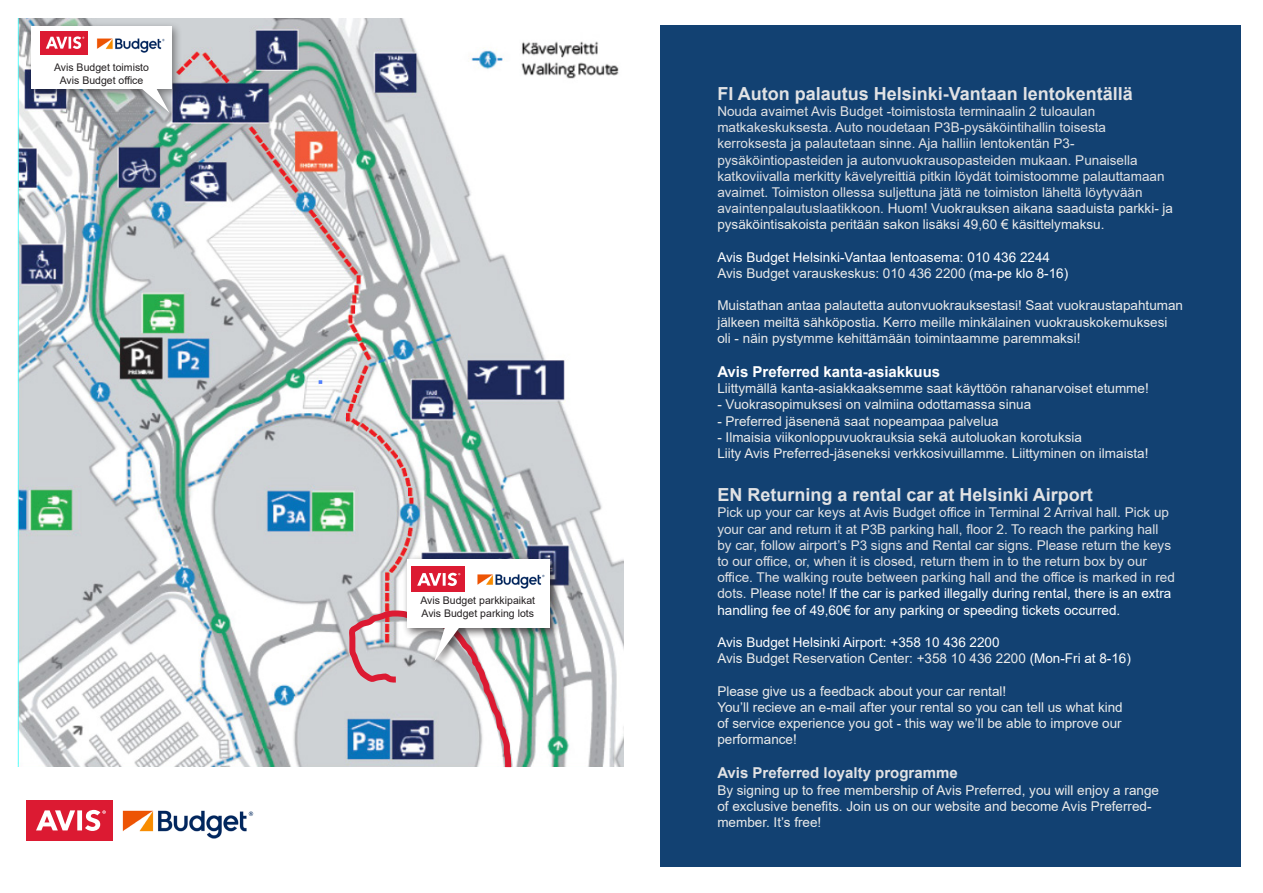
<style>
.page{position:relative;width:1263px;height:893px;background:#fff}
.page>*{position:absolute;margin:0;border:0;box-sizing:border-box;transform-origin:0 0}
.t1{font:700 18px "Arial";color:#e1e2e4}
.t2{font:700 15px "Arial";color:#e1e2e4}
.t3{font:700 15px "Arial";color:#fff}
.t4{font:13.5px/16.2px "Arial";color:#e1e2e4}
.t5{font:13.5px/16.2px "Arial";color:#ebebea}
.t6{font:13.5px "Arial";color:#fff}
.t7{font:10.5px "Arial";color:#231f20}
.s1{color:#ebebea}
.s2{color:#fff}
</style>
<div class="page">
<div style="left:26px;top:800px;width:87px;height:40px;background:#dc1a32"></div>
<svg style="left:36px;top:810px;width:70px;height:21px"></svg>
<img style="left:122px;top:810px;width:132px;height:29px">
<div style="left:661px;top:26px;width:580px;height:841px;background:#124172"></div>
<img style="left:18px;top:19px;width:606px;height:747px">
<div style="left:25px;top:21px;width:158px;height:102px;background:#231f20;opacity:.51"></div>
<div style="left:31px;top:26px;width:140px;height:63px;background:#fff"></div>
<svg style="left:132px;top:89px;width:37px;height:24px"></svg>
<div style="left:402px;top:554px;width:159px;height:116px;background:#231f20;opacity:.75"></div>
<div style="left:407px;top:559px;width:143px;height:69px;background:#fff"></div>
<div style="left:411px;top:567px;width:53px;height:25px;background:#dc1a32"></div>
<svg style="left:343px;top:573px;width:171px;height:195px"></svg>
<img style="left:467px;top:573px;width:78px;height:22px">
<div style="left:40px;top:31px;width:48px;height:24px;background:#dc1a32"></div>
<svg style="left:46px;top:36px;width:38px;height:13px"></svg>
<img style="left:96px;top:38px;width:69px;height:15px">
<p class="t7" style="left:54px;top:60px;width:96px">Avis Budget toimisto</p>
<p class="t7" style="left:60px;top:73px;width:85px">Avis Budget office</p>
<p class="t7" style="left:420px;top:593px;width:116px">Avis Budget parkkipaikat</p>
<p class="t7" style="left:422px;top:606px;width:114px">Avis Budget parking lots</p>
<p class="t1" style="left:717px;top:81px;width:417px">FI Auton palautus Helsinki-Vantaan lentokentällä</p>
<p class="t4" style="left:717px;top:103px;width:457px">Nouda avaimet Avis Budget -toimistosta terminaalin 2 tuloaulan matkakeskuksesta. Auto noudetaan P3B-pysäköintihallin toisesta kerroksesta ja palautetaan sinne. Aja halliin lentokentän P3- pysäköintiopasteiden ja autonvuokrausopasteiden mukaan. Punaisella katkoviivalla merkitty kävelyreittiä pitkin löydät toimistoomme palauttamaan avaimet. Toimiston ollessa suljettuna jätä ne toimiston läheltä löytyvään avaintenpalautuslaatikkoon. <span class="s1">Huom! Vuokrauksen aikana saaduista parkki- ja pysäköintisakoista peritään sakon lisäksi 49,60 € käsittelymaksu.</span></p>
<p class="t6" style="left:717px;top:248px;width:334px">Avis Budget Helsinki-Vantaa lentoasema: 010 436 2244</p>
<p class="t5" style="left:717px;top:265px;width:352px">Avis Budget varauskeskus: 010 436 2200 <span class="s2">(ma-pe klo 8-16)</span></p>
<p class="t5" style="left:717px;top:297px;width:467px">Muistathan antaa palautetta autonvuokrauksestasi! Saat vuokraustapahtuman jälkeen meiltä sähköpostia. Kerro meille minkälainen vuokrauskokemuksesi oli - näin pystymme kehittämään toimintaamme paremmaksi!</p>
<p class="t3" style="left:717px;top:361px;width:224px">Avis Preferred kanta-asiakkuus</p>
<p class="t5" style="left:717px;top:380px;width:433px">Liittymällä kanta-asiakkaaksemme saat käyttöön rahanarvoiset etumme!</p>
<p class="t5" style="left:717px;top:396px;width:315px">- Vuokrasopimuksesi on valmiina odottamassa sinua</p>
<p class="t5" style="left:717px;top:413px;width:283px">- Preferred jäsenenä saat nopeampaa palvelua</p>
<p class="t5" style="left:717px;top:429px;width:366px">- Ilmaisia viikonloppuvuokrauksia sekä autoluokan korotuksia</p>
<p class="t5" style="left:717px;top:445px;width:433px">Liity Avis Preferred-jäseneksi verkkosivuillamme. Liittyminen on ilmaista!</p>
<p class="t1" style="left:717px;top:482px;width:377px">EN Returning a rental car at Helsinki Airport</p>
<p class="t4" style="left:717px;top:504px;width:459px">Pick up your car keys at Avis Budget office in Terminal 2 Arrival hall. Pick up your car and return it at P3B parking hall, floor 2. To reach the parking hall by car, follow airport’s P3 signs and Rental car signs. Please return the keys to our office, or, when it is closed, return them in to the return box by our office. The walking route between parking hall and the office is marked in red dots. <span class="s1">Please note!</span> <span class="s2">If the car is parked illegally during rental, there is an extra handling fee of 49,60€ for any parking or speeding tickets occurred.</span></p>
<p class="t6" style="left:717px;top:633px;width:284px">Avis Budget Helsinki Airport: +358 10 436 2200</p>
<p class="t5" style="left:717px;top:650px;width:415px">Avis Budget Reservation Center: +358 10 436 2200 <span class="s2">(Mon-Fri at 8-16)</span></p>
<p class="t5" style="left:717px;top:683px;width:290px">Please give us a feedback about your car rental!</p>
<p class="t5" style="left:717px;top:699px;width:407px;text-align:justify">You’ll recieve an e-mail after your rental so you can tell us what kind of service experience you got - this way we’ll be able to improve our performance!</p>
<p class="t2" style="left:717px;top:763px;width:242px">Avis Preferred loyalty programme</p>
<p class="t5" style="left:717px;top:782px;width:443px">By signing up to free membership of Avis Preferred, you will enjoy a range of exclusive benefits. Join us on our website and become Avis Preferred&shy;member. It’s free!</p>
</div>
